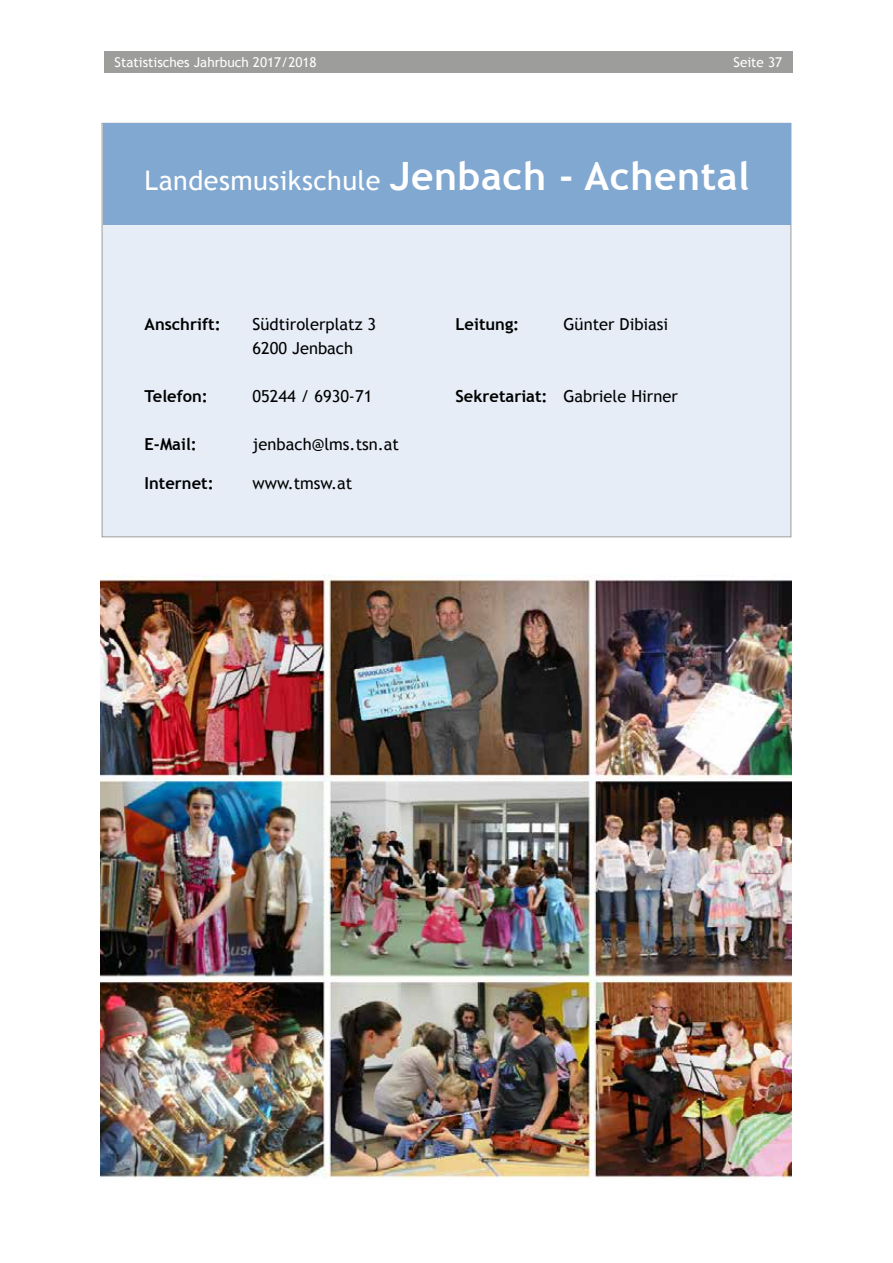
<style>
.page{position:relative;width:893px;height:1263px;background:#fff}
.page>*{position:absolute;margin:0;border:0;box-sizing:border-box;transform-origin:0 0}
.t1{font:27px "Trebuchet MS";letter-spacing:.015em;color:#fff}
.t2{font:16.5px/24px "Trebuchet MS";color:#000}
.t3{font:700 16.5px "Trebuchet MS";color:#000}
.t4{font:13.5px "Trebuchet MS";color:#fff}
.s1{font-weight:700;font-size:39px}
.s2{font-weight:700}
</style>
<div class="page">
<div style="left:104px;top:51px;width:689px;height:21px;background:#9d9d9c"></div>
<div style="left:102px;top:123px;width:689px;height:414px;background:#e6edf7;border:1px solid #9d9d9c"></div>
<div style="left:103px;top:124px;width:688px;height:101px;background:#81a8d1"></div>
<img style="left:100px;top:574px;width:691px;height:605px">
<p class="t4" style="left:115px;top:54px;width:204px">Statistisches Jahrbuch 2017/2018</p>
<p class="t4" style="left:734px;top:54px;width:50px">Seite 37</p>
<h1 class="t1" style="left:145px;top:165px;width:607px">Landesmusikschule <span class="s1">Jenbach - Achental</span></h1>
<p class="t3" style="left:145px;top:314px;width:78px">Anschrift:</p>
<p class="t2" style="left:253px;top:312px;width:125px">Südtirolerplatz 3<br>6200 Jenbach</p>
<p class="t3" style="left:145px;top:386px;width:65px">Telefon:</p>
<p class="t2" style="left:253px;top:384px;width:121px">05244 / 6930-71</p>
<p class="t3" style="left:145px;top:434px;width:54px">E-Mail:</p>
<p class="t2" style="left:253px;top:432px;width:148px">jenbach@lms.tsn.at</p>
<p class="t3" style="left:145px;top:473px;width:71px">Internet:</p>
<p class="t2" style="left:253px;top:471px;width:101px">www.tmsw.at</p>
<p class="t3" style="left:455px;top:314px;width:65px">Leitung:</p>
<p class="t2" style="left:563px;top:312px;width:106px">Günter Dibiasi</p>
<p class="t2" style="left:455px;top:384px;width:224px"><span class="s2">Sekretariat:</span> Gabriele Hirner</p>
</div>
